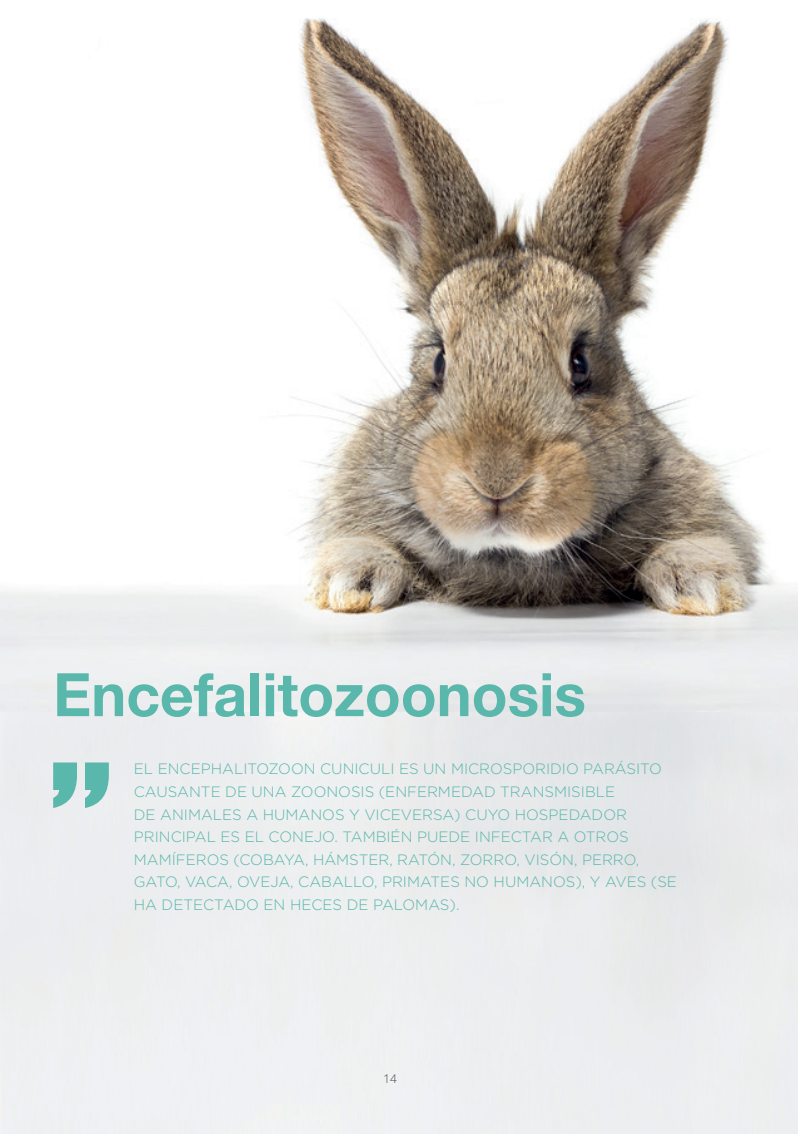
<style>
.page{position:relative;width:798px;height:1134px;background:#fff}
.page>*{position:absolute;margin:0;border:0;box-sizing:border-box;transform-origin:0 0}
.t1{font:700 60px "Helvetica Neue LT Std";color:#59b7ab}
.t2{font:300 15px/22.5px "Gotham";color:#59b7ab}
.t3{font:100 12.5px "Helvetica Neue LT Std";color:#231f20}
</style>
<div class="page">
<img style="left:0;top:18px;width:797px;height:693px">
<svg style="left:53px;top:762px;width:56px;height:46px"></svg>
<h1 class="t1" style="left:53px;top:658px;width:534px">Encefalitozoonosis</h1>
<p class="t2" style="left:134px;top:757px;width:544px">EL ENCEPHALITOZOON CUNICULI ES UN MICROSPORIDIO PARÁSITO CAUSANTE DE UNA ZOONOSIS (ENFERMEDAD TRANSMISIBLE<br>DE ANIMALES A HUMANOS Y VICEVERSA) CUYO HOSPEDADOR PRINCIPAL ES EL CONEJO. TAMBIÉN PUEDE INFECTAR A OTROS MAMÍFEROS (COBAYA, HÁMSTER, RATÓN, ZORRO, VISÓN, PERRO, GATO, VACA, OVEJA, CABALLO, PRIMATES NO HUMANOS), Y AVES (SE HA DETECTADO EN HECES DE PALOMAS).</p>
<p class="t3" style="left:383px;top:1071px;width:15px">14</p>
</div>
